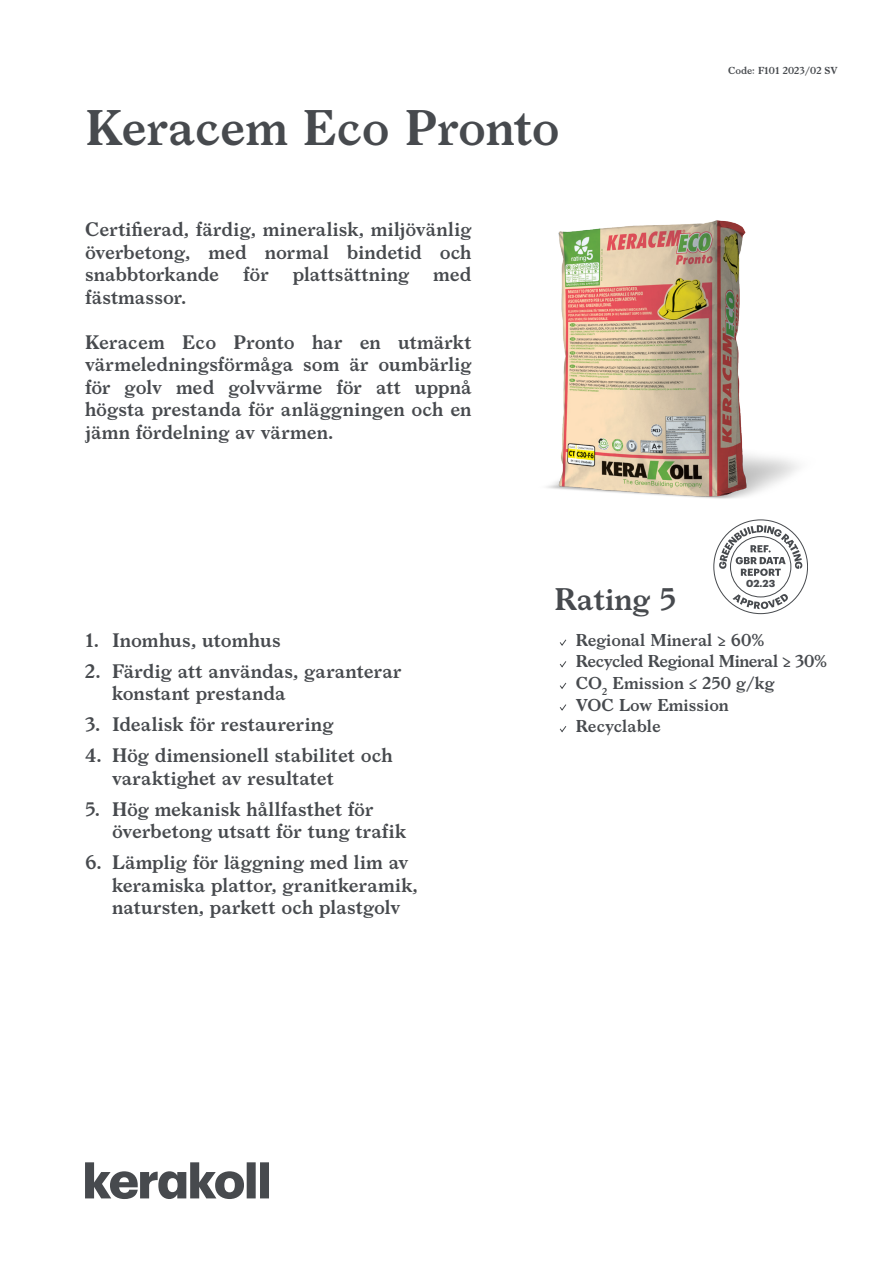
<style>
.page{position:relative;width:893px;height:1263px;background:#fff}
.page>*{position:absolute;margin:0;border:0;box-sizing:border-box;transform-origin:0 0}
.notag_cover_nome_pr{font:600 48px "Larish Neue";letter-spacing:-.005em;color:#474a4e}
.cover_eco{font:600 30px "Larish Neue";color:#474a4e}
.cover_descrizione_pr{font:600 18.75px/22.5px "Larish Neue";color:#474a4e}
.notag_cover_voci_ra{font:600 16.5px "Larish Neue";color:#474a4e}
.notag_cover_voci_ra-2{font:600 16.5px "Larish Neue";letter-spacing:-.025em;color:#474a4e}
.cover_datareport{font:700 10.05px "Graphik";color:#474a4e}
.t1{font:600 9.75px "Larish Neue";color:#474a4e}
</style>
<div class="page">
<svg style="left:713px;top:519px;width:95px;height:95px"></svg>
<svg style="left:85px;top:1162px;width:184px;height:37px"></svg>
<img style="left:547px;top:220px;width:252px;height:279px">
<svg style="left:559px;top:639px;width:8px;height:7px"></svg>
<svg style="left:559px;top:661px;width:8px;height:7px"></svg>
<svg style="left:560px;top:682px;width:7px;height:7px"></svg>
<svg style="left:559px;top:704px;width:8px;height:7px"></svg>
<svg style="left:559px;top:726px;width:8px;height:7px"></svg>
<p class="notag_cover_nome_pr" style="left:85px;top:91px;width:476px">Keracem Eco Pronto</p>
<p class="cover_descrizione_pr" style="left:85px;top:217px;width:388px;text-align:justify">Certifierad, färdig, mineralisk, miljövänlig överbetong, med normal bindetid och snabbtorkande</p>
<p class="cover_descrizione_pr" style="left:243px;top:262px;width:27px">för</p>
<p class="cover_descrizione_pr" style="left:293px;top:262px;width:118px">plattsättning</p>
<p class="cover_descrizione_pr" style="left:433px;top:262px;width:40px">med</p>
<p class="cover_descrizione_pr" style="left:85px;top:284px;width:103px">fästmassor.</p>
<p class="cover_descrizione_pr" style="left:85px;top:329px;width:388px;text-align:justify">Keracem Eco Pronto har en utmärkt värmeledningsförmåga som är oumbärlig för golv med golvvärme för att uppnå högsta prestanda för anläggningen och en jämn fördelning av värmen.</p>
<p class="t1" style="left:728px;top:63px;width:111px">Code: F101 2023/02 SV</p>
<p class="cover_descrizione_pr" style="left:85px;top:627px;width:197px">1. Inomhus, utomhus</p>
<p class="cover_descrizione_pr" style="left:112px;top:658px;width:291px;text-indent:-27px">2. Färdig att användas, garanterar konstant prestanda</p>
<p class="cover_descrizione_pr" style="left:85px;top:712px;width:250px">3. Idealisk för restaurering</p>
<p class="cover_descrizione_pr" style="left:112px;top:743px;width:282px;text-indent:-27px">4. Hög dimensionell stabilitet och varaktighet av resultatet</p>
<p class="cover_descrizione_pr" style="left:112px;top:796px;width:296px;text-indent:-27px">5. Hög mekanisk hållfasthet för överbetong utsatt för tung trafik</p>
<p class="cover_descrizione_pr" style="left:112px;top:850px;width:307px;text-indent:-27px">6. Lämplig för läggning med lim av keramiska plattor, granitkeramik, natursten, parkett och plastgolv</p>
<p class="cover_datareport" style="left:746px;top:575px;width:30px">02.23</p>
<p class="cover_eco" style="left:554px;top:576px;width:123px">Rating 5</p>
<p class="notag_cover_voci_ra" style="left:576px;top:627px;width:190px">Regional Mineral ≥ 60%</p>
<p class="notag_cover_voci_ra-2" style="left:576px;top:649px;width:253px">Recycled Regional Mineral ≥ 30%</p>
<p class="notag_cover_voci_ra" style="left:576px;top:670px;width:200px">CO<sub>2</sub> Emission ≤ 250 g/kg</p>
<p class="notag_cover_voci_ra" style="left:576px;top:692px;width:155px">VOC Low Emission</p>
<p class="notag_cover_voci_ra" style="left:576px;top:713px;width:86px">Recyclable</p>
</div>
